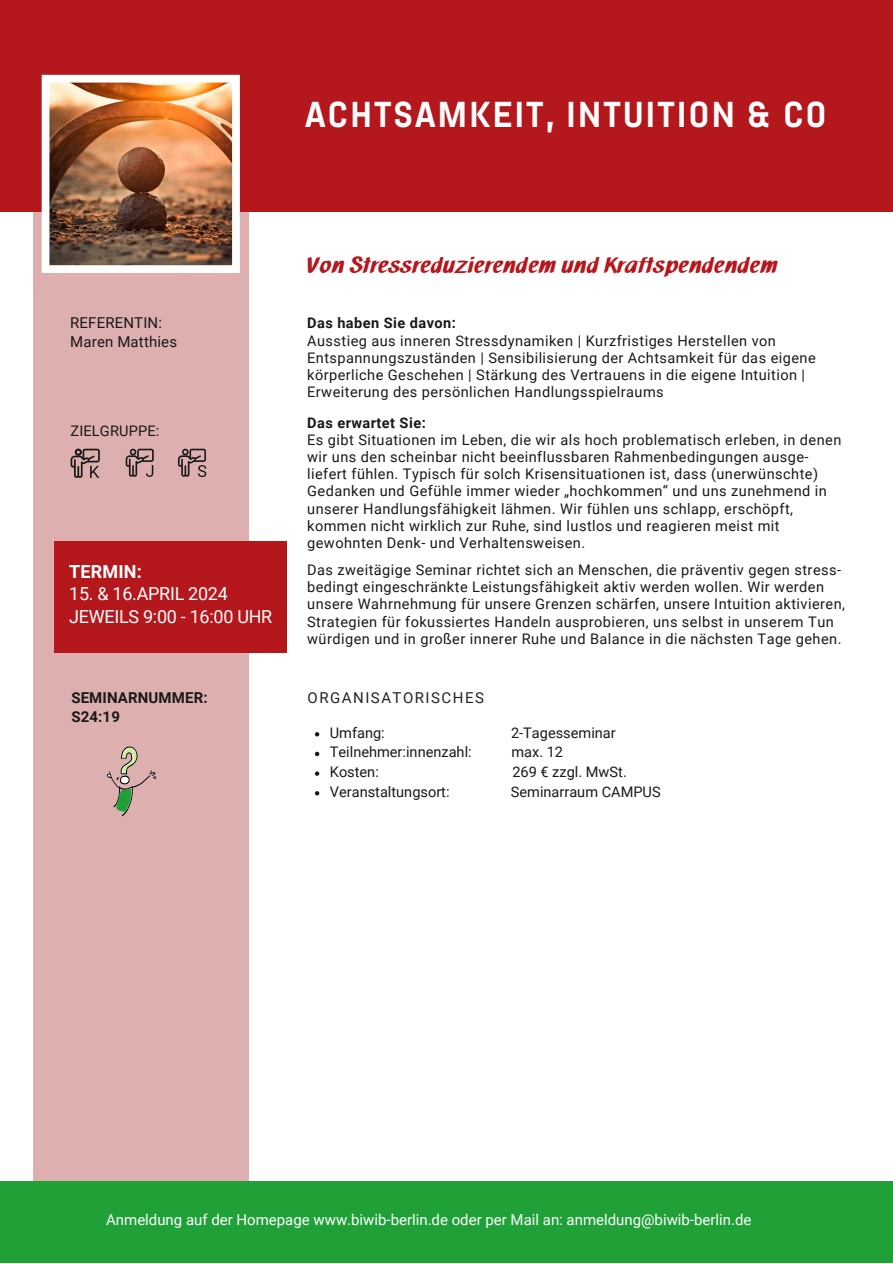
<style>
.page{position:relative;width:893px;height:1264px;background:#fff}
.page>*{position:absolute;margin:0;border:0;box-sizing:border-box;transform-origin:0 0}
.t1{font:700 36px "Abel Pro";letter-spacing:.05em;color:#fff}
.t2{font:23.25px "Neuland Font 2017";letter-spacing:.01em;color:#b4171c}
.t3{font:18px "Roboto";letter-spacing:-.015em;color:#fff}
.t4{font:700 18px "Roboto";letter-spacing:.01em;color:#fff}
.t5{font:15px "Roboto";color:#fff}
.t6{font:15px "Roboto";letter-spacing:.01em;color:#191919}
.t7{font:700 15px "Roboto";letter-spacing:.01em;color:#191919}
.t8{font:15px "Roboto";letter-spacing:.1em;color:#222}
.t9{font:14.55px/17.1px "Roboto";letter-spacing:.03em;color:#191919}
.t10{font:14.55px "Roboto";color:#191919}
.t11{font:700 14.55px "Roboto";letter-spacing:.03em;color:#191919}
.t12{font:14.55px "Roboto";letter-spacing:.01em;color:#191919}
</style>
<div class="page">
<div style="left:33px;top:141px;width:216px;height:1071px;background:#ddafaf"></div>
<div style="left:0;top:0;width:892px;height:212px;background:#b4171c"></div>
<img style="left:42px;top:75px;width:198px;height:198px">
<div style="left:55px;top:541px;width:232px;height:112px;background:#b4171c"></div>
<svg style="left:315px;top:732px;width:4px;height:4px"></svg>
<svg style="left:315px;top:751px;width:4px;height:5px"></svg>
<svg style="left:315px;top:771px;width:4px;height:4px"></svg>
<svg style="left:315px;top:791px;width:4px;height:4px"></svg>
<svg style="left:178px;top:448px;width:28px;height:29px"></svg>
<svg style="left:126px;top:448px;width:28px;height:29px"></svg>
<svg style="left:71px;top:448px;width:29px;height:30px"></svg>
<svg style="left:107px;top:746px;width:50px;height:70px"></svg>
<div style="left:0;top:1181px;width:892px;height:81px;background:#1fa138"></div>
<p class="t1" style="left:305px;top:100px;width:523px">ACHTSAMKEIT, INTUITION &amp; CO</p>
<p class="t6" style="left:70px;top:314px;width:93px">REFERENTIN:</p>
<p class="t6" style="left:70px;top:333px;width:108px">Maren Matthies</p>
<p class="t12" style="left:71px;top:422px;width:90px">ZIELGRUPPE:</p>
<p class="t4" style="left:69px;top:561px;width:74px">TERMIN:</p>
<p class="t3" style="left:69px;top:583px;width:160px">15. &amp; 16.APRIL 2024</p>
<p class="t3" style="left:69px;top:606px;width:205px">JEWEILS 9:00 - 16:00 UHR</p>
<p class="t7" style="left:71px;top:689px;width:138px">SEMINARNUMMER:</p>
<p class="t7" style="left:71px;top:708px;width:50px">S24:19</p>
<p class="t2" style="left:307px;top:256px;width:471px">Von Stressreduzierendem und Kraftspendendem</p>
<p class="t11" style="left:307px;top:315px;width:150px">Das haben Sie davon:</p>
<p class="t9" style="left:307px;top:332px;width:510px">Ausstieg aus inneren Stressdynamiken | Kurzfristiges Herstellen von Entspannungszuständen | Sensibilisierung der Achtsamkeit für das eigene körperliche Geschehen | Stärkung des Vertrauens in die eigene Intuition | Erweiterung des persönlichen Handlungsspielraums</p>
<p class="t11" style="left:307px;top:414px;width:120px">Das erwartet Sie:</p>
<p class="t9" style="left:307px;top:431px;width:535px">Es gibt Situationen im Leben, die wir als hoch problematisch erleben, in denen wir uns den scheinbar nicht beeinflussbaren Rahmenbedingungen ausge&shy;liefert fühlen. Typisch für solch Krisensituationen ist, dass (unerwünschte)<br>Gedanken und Gefühle immer wieder „hochkommen“ und uns zunehmend in unserer Handlungsfähigkeit lähmen. Wir fühlen uns schlapp, erschöpft, kommen nicht wirklich zur Ruhe, sind lustlos und reagieren meist mit gewohnten Denk- und Verhaltensweisen.</p>
<p class="t9" style="left:307px;top:561px;width:535px">Das zweitägige Seminar richtet sich an Menschen, die präventiv gegen stress-</p>
<p class="t9" style="left:307px;top:578px;width:539px">bedingt eingeschränkte Leistungsfähigkeit aktiv werden wollen. Wir werden unsere Wahrnehmung für unsere Grenzen schärfen, unsere Intuition aktivieren, Strategien für fokussiertes Handeln ausprobieren, uns selbst in unserem Tun würdigen und in großer innerer Ruhe und Balance in die nächsten Tage gehen.</p>
<p class="t8" style="left:307px;top:689px;width:178px">ORGANISATORISCHES</p>
<p class="t9" style="left:330px;top:724px;width:56px">Umfang:</p>
<p class="t10" style="left:511px;top:724px;width:106px">2-Tagesseminar</p>
<p class="t10" style="left:330px;top:743px;width:143px">Teilnehmer:innenzahl:</p>
<p class="t9" style="left:511px;top:743px;width:53px">max. 12</p>
<p class="t9" style="left:330px;top:763px;width:50px">Kosten:</p>
<p class="t10" style="left:512px;top:763px;width:116px">269 € zzgl. MwSt.</p>
<p class="t10" style="left:330px;top:783px;width:121px">Veranstaltungsort:</p>
<p class="t10" style="left:511px;top:783px;width:151px">Seminarraum CAMPUS</p>
<p class="t5" style="left:106px;top:1211px;width:646px">Anmeldung auf der Homepage www.biwib-berlin.de oder per Mail an: anmeldung@biwib-berlin.de</p>
</div>
